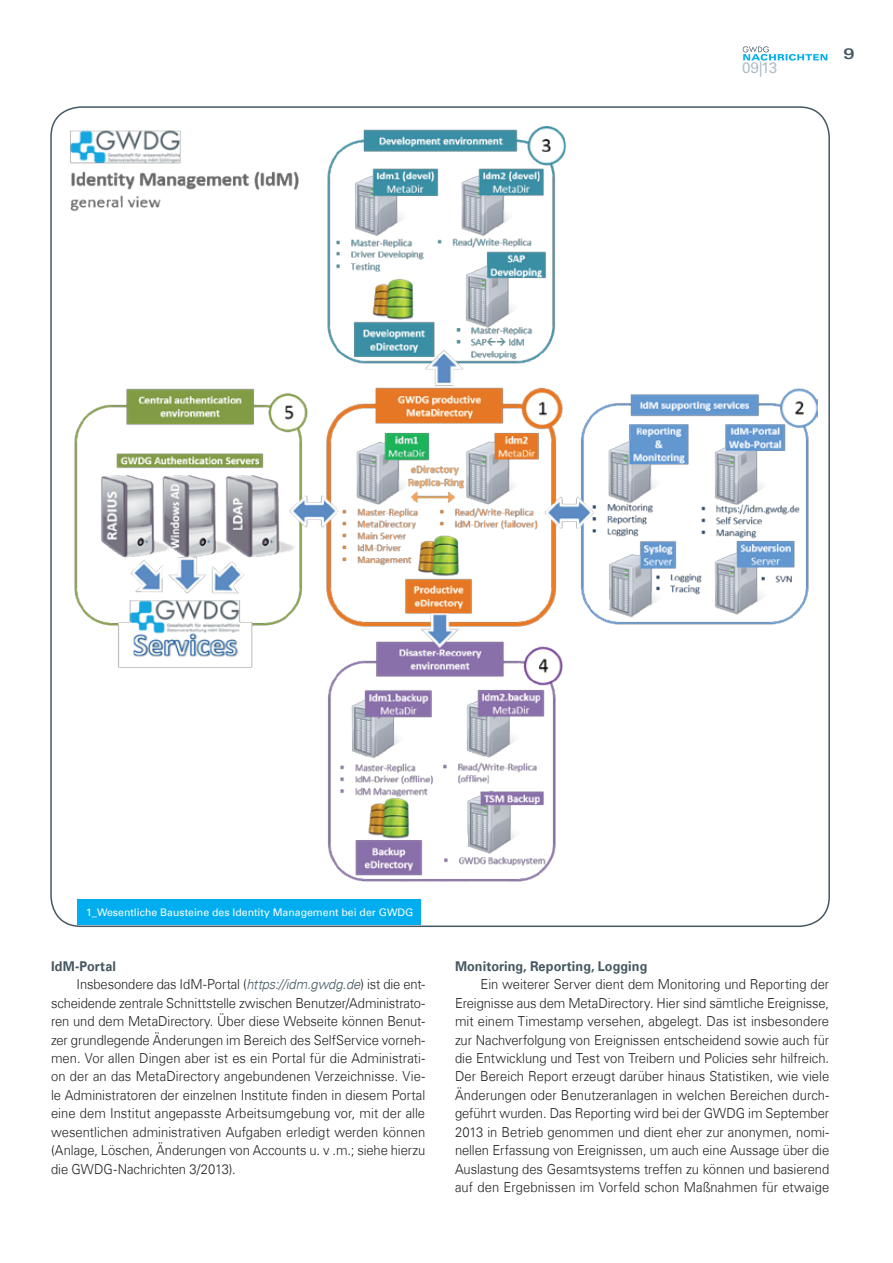
<style>
.page{position:relative;width:893px;height:1263px;background:#fff}
.page>*{position:absolute;margin:0;border:0;box-sizing:border-box;transform-origin:0 0}
.t1{font:15.3px "Univers Com 55 Roman";color:#adbec7}
.t2{font:15px "Univers Com 63 Bold Ext";color:#455761}
.t3{font:300 13.8px/18.5px "Univers Com 45";color:#231f20;text-align:justify;scale:.94 1}
.t4{font:700 13.5px "Univers Com 65";letter-spacing:.005em;color:#455761;scale:.94 1}
.t5{font:10.5px "Univers Com 55 Roman";color:#fff}
.s1{font-style:italic;color:#455761}
</style>
<div class="page">
<svg style="left:743px;top:46px;width:84px;height:15px"></svg>
<img style="left:70px;top:126px;width:747px;height:756px">
<div style="left:78px;top:899px;width:343px;height:26px;background:#00aeef"></div>
<p class="t1" style="left:742px;top:58px;width:37px">09|13</p>
<p class="t2" style="left:844px;top:45px;width:13px">9</p>
<p class="t5" style="left:86px;top:905px;width:329px">1_Wesentliche Bausteine des Identity Management bei der GWDG</p>
<p class="t4" style="left:51px;top:958px;width:71px">IdM-Portal</p>
<p class="t3" style="left:51px;top:975px;width:400px;text-indent:26px">Insbesondere das IdM-Portal (<span class="s1">https://idm.gwdg.de</span>) ist die ent&shy;scheidende zentrale Schnittstelle zwischen Benutzer/Administrato&shy;ren und dem MetaDirectory. Über diese Webseite können Benut&shy;zer grundlegende Änderungen im Bereich des SelfService vorneh&shy;men. Vor allen Dingen aber ist es ein Portal für die Administrati&shy;on der an das MetaDirectory angebundenen Verzeichnisse. Vie&shy;le Administratoren der einzelnen Institute finden in diesem Portal eine dem Institut angepasste Arbeitsumgebung vor, mit der alle wesentlichen administrativen Aufgaben erledigt werden können (Anlage, Löschen, Änderungen von Accounts u. v .m.; siehe hierzu die GWDG-Nachrichten 3/2013).</p>
<p class="t4" style="left:455px;top:958px;width:206px">Monitoring, Reporting, Logging</p>
<p class="t3" style="left:455px;top:975px;width:400px;text-indent:26px">Ein weiterer Server dient dem Monitoring und Reporting der Ereignisse aus dem MetaDirectory. Hier sind sämtliche Ereignisse, mit einem Timestamp versehen, abgelegt. Das ist insbesondere zur Nachverfolgung von Ereignissen entscheidend sowie auch für die Entwicklung und Test von Treibern und Policies sehr hilfreich.<br>Der Bereich Report erzeugt darüber hinaus Statistiken, wie viele Änderungen oder Benutzeranlagen in welchen Bereichen durch&shy;geführt wurden. Das Reporting wird bei der GWDG im September 2013 in Betrieb genommen und dient eher zur anonymen, nomi&shy;nellen Erfassung von Ereignissen, um auch eine Aussage über die Auslastung des Gesamtsystems treffen zu können und basierend auf den Ergebnissen im Vorfeld schon Maßnahmen für etwaige</p>
</div>
